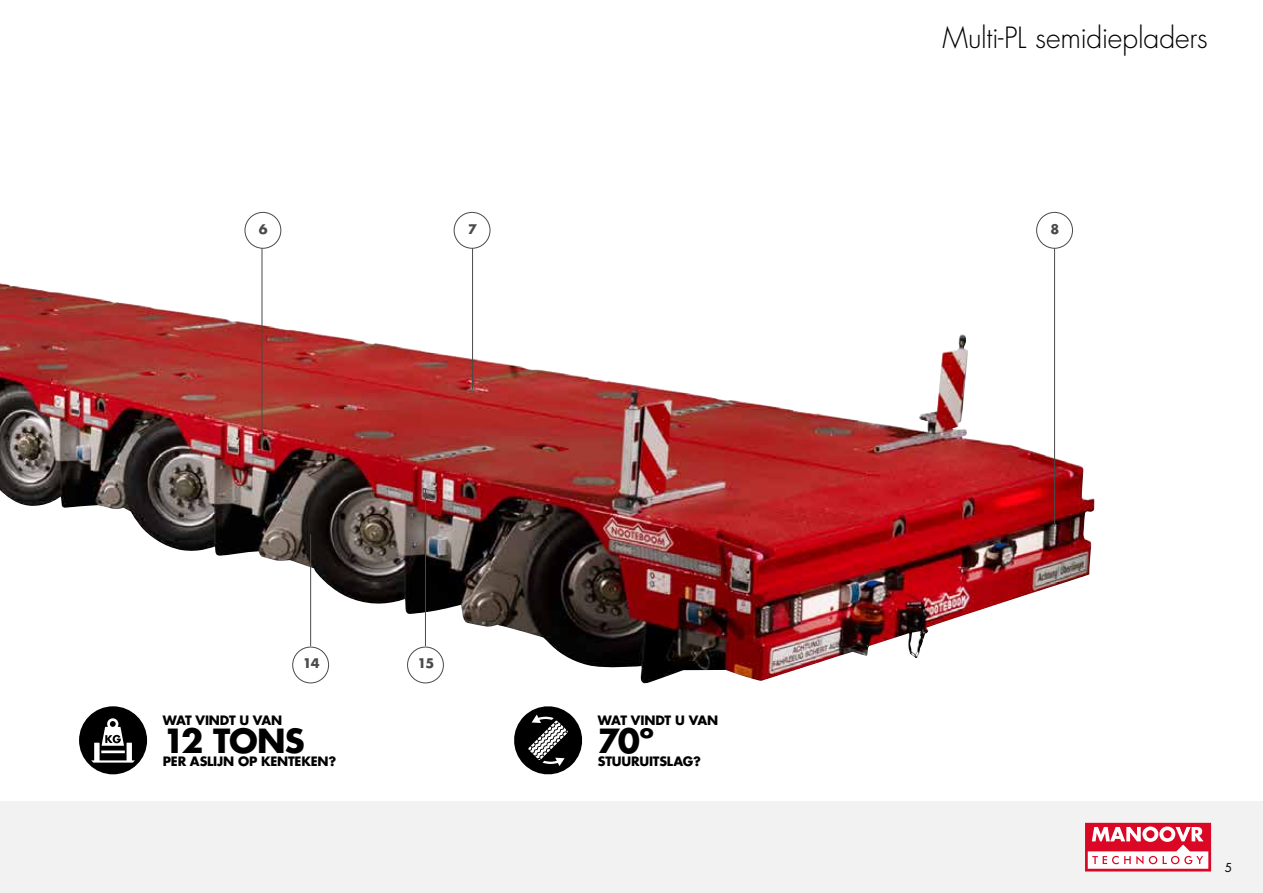
<style>
.page{position:relative;width:1263px;height:893px;background:#fff}
.page>*{position:absolute;margin:0;border:0;box-sizing:border-box;transform-origin:0 0}
.t1{font:700 32.4px "Futura";letter-spacing:-.035em;color:#000}
.t2{font:300 28.5px "Futura";letter-spacing:-.01em;color:#000}
.t3{font:700 12.9px "Futura";color:#4a4a49}
.t4{font:700 12.6px "Futura";letter-spacing:-.015em;color:#000}
.t5{font:12px "Futura";color:#000}
</style>
<div class="page">
<img style="left:0;top:334px;width:1094px;height:350px">
<hr style="left:310px;top:534px;width:1px;height:112px;background:#4a4a49">
<hr style="left:262px;top:247px;width:1px;height:197px;background:#4a4a49">
<hr style="left:425px;top:488px;width:1px;height:158px;background:#4a4a49">
<hr style="left:472px;top:247px;width:1px;height:142px;background:#4a4a49">
<hr style="left:1054px;top:243px;width:1px;height:283px;background:#4a4a49">
<div style="left:1037px;top:212px;width:35px;height:36px;background:#fff;border-radius:50%"></div>
<div style="left:1036px;top:212px;width:37px;height:37px;border:1px solid #4a4a49;border-radius:50%"></div>
<div style="left:293px;top:647px;width:36px;height:36px;background:#fff;border-radius:50%"></div>
<div style="left:292px;top:647px;width:37px;height:36px;border:1px solid #4a4a49;border-radius:50%"></div>
<div style="left:407px;top:647px;width:36px;height:36px;background:#fff;border-radius:50%"></div>
<div style="left:407px;top:647px;width:37px;height:36px;border:1px solid #4a4a49;border-radius:50%"></div>
<div style="left:245px;top:212px;width:36px;height:37px;border:1px solid #4a4a49;border-radius:50%"></div>
<div style="left:454px;top:212px;width:36px;height:37px;border:1px solid #4a4a49;border-radius:50%"></div>
<div style="left:0;top:801px;width:1263px;height:92px;background:#f2f2f2"></div>
<svg style="left:1085px;top:823px;width:126px;height:48px"></svg>
<svg style="left:79px;top:706px;width:68px;height:68px"></svg>
<svg style="left:514px;top:706px;width:68px;height:69px"></svg>
<p class="t3" style="left:259px;top:220px;width:10px">6</p>
<p class="t3" style="left:468px;top:220px;width:10px">7</p>
<p class="t3" style="left:303px;top:655px;width:18px">14</p>
<p class="t3" style="left:418px;top:655px;width:18px">15</p>
<p class="t4" style="left:163px;top:711px;width:121px">WAT VINDT U VAN</p>
<h1 class="t1" style="left:163px;top:719px;width:143px">12 TONS</h1>
<p class="t4" style="left:163px;top:753px;width:175px">PER ASLIJN OP KENTEKEN?</p>
<p class="t4" style="left:598px;top:711px;width:122px">WAT VINDT U VAN</p>
<h1 class="t1" style="left:598px;top:719px;width:57px">70º</h1>
<p class="t4" style="left:598px;top:753px;width:104px">STUURUITSLAG?</p>
<h2 class="t2" style="left:942px;top:21px;width:267px">Multi-PL semidiepladers</h2>
<p class="t3" style="left:1051px;top:220px;width:10px">8</p>
<p class="t5" style="left:1225px;top:860px;width:9px">5</p>
</div>
